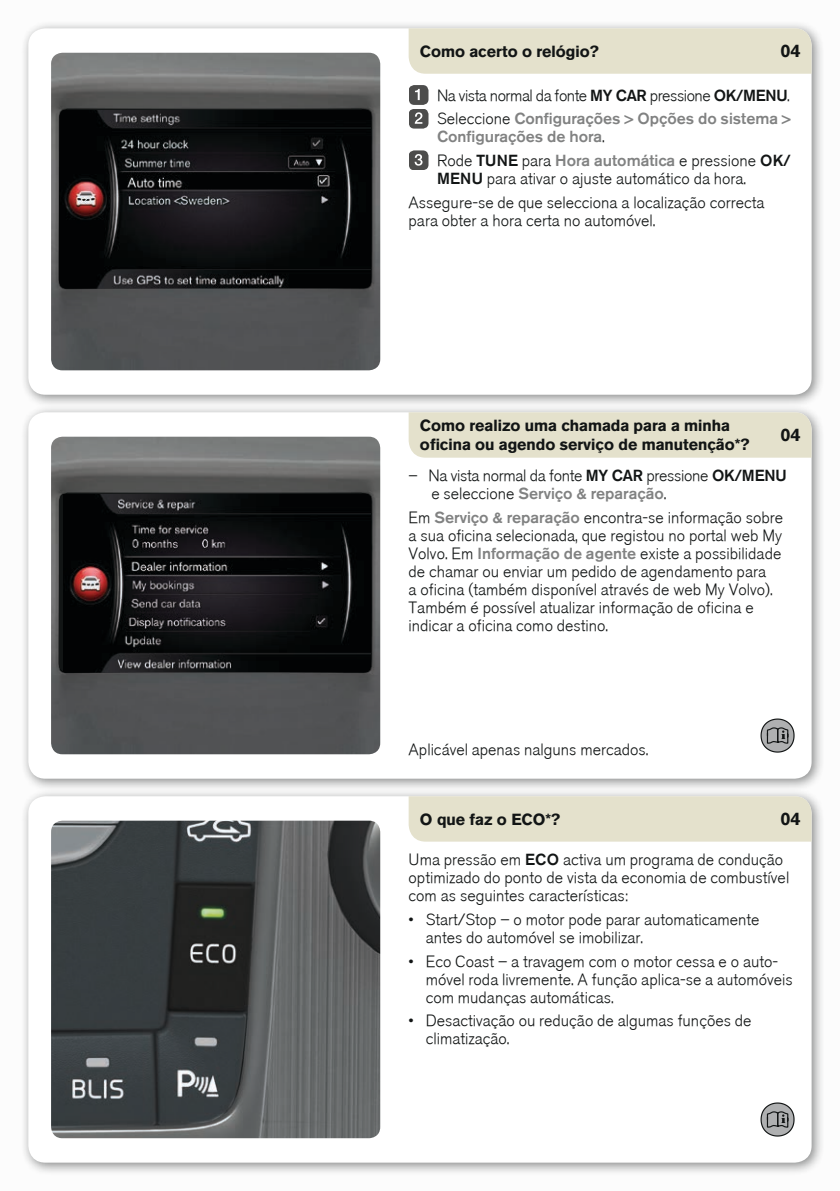
<style>
.page{position:relative;width:840px;height:1191px;background:#fff}
.page>*{position:absolute;margin:0;border:0;box-sizing:border-box;transform-origin:0 0}
.t1{font:700 18px "Volvo Sans";color:#121515}
.t2{font:300 16px/18px "Volvo Sans";color:#121515}
.t3{font:700 16px/19.2px "Volvo Sans";color:#121515}
.t4{font:300 16px/23.6px "Volvo Sans";letter-spacing:-.03em;color:#121515}
.t5{font:300 16px/18px "Volvo Sans";letter-spacing:-.02em;color:#121515}
.t6{font:300 16px/23.6px "Volvo Sans";color:#818282}
.s1{font-style:inherit}
.s2{color:#818282}
.s3{color:#121515}
</style>
<div class="page">
<div style="left:0;top:0;width:839px;height:1191px;background:#f6f6f6"></div>
<div style="left:20px;top:20px;width:804px;height:388px;background:#121515;opacity:.5"></div>
<div style="left:28px;top:28px;width:783px;height:367px;background:#fff;border-radius:17px"></div>
<div style="left:20px;top:404px;width:804px;height:388px;background:#121515;opacity:.5"></div>
<div style="left:28px;top:412px;width:783px;height:366px;background:#fff;border-radius:17px"></div>
<div style="left:20px;top:788px;width:804px;height:388px;background:#121515;opacity:.5"></div>
<div style="left:28px;top:796px;width:783px;height:366px;background:#fff;border-radius:17px"></div>
<div style="left:408px;top:28px;width:403px;height:46px;background:#e4e1cc"></div>
<img style="left:51px;top:53px;width:329px;height:317px">
<hr style="left:67px;top:109px;width:294px;height:1px;background:#121515">
<img style="left:51px;top:437px;width:329px;height:317px">
<hr style="left:67px;top:493px;width:294px;height:1px;background:#121515">
<div style="left:408px;top:412px;width:403px;height:46px;background:#e4e1cc"></div>
<img style="left:51px;top:820px;width:329px;height:318px">
<div style="left:408px;top:796px;width:403px;height:45px;background:#e4e1cc"></div>
<svg style="left:409px;top:85px;width:19px;height:44px"></svg>
<svg style="left:409px;top:150px;width:19px;height:20px"></svg>
<svg style="left:760px;top:718px;width:34px;height:34px"></svg>
<svg style="left:760px;top:1102px;width:34px;height:34px"></svg>
<p class="t3" style="left:420px;top:41px;width:180px">Como acerto o relógio?</p>
<p class="t1" style="left:780px;top:38px;width:22px">04</p>
<p class="t4" style="left:437px;top:84px;width:355px">Na vista normal da fonte <span class="s1">MY CAR</span> pressione <span class="s1">OK/MENU</span>.<br>Seleccione <span class="s2">Configurações &gt; Opções do sistema &gt;</span></p>
<p class="t6" style="left:437px;top:125px;width:355px">Configurações de hora<span class="s3">.<br>Rode</span> <span class="s3">TUNE</span> <span class="s3">para</span> Hora automática <span class="s3">e pressione</span> <span class="s3">OK/</span></p>
<p class="t2" style="left:408px;top:167px;width:357px;line-height:23.6px;text-indent:28px"><span class="s1">MENU</span> para ativar o ajuste automático da hora.<br>Assegure-se de que selecciona a localização correcta</p>
<p class="t2" style="left:408px;top:211px;width:248px">para obter a hora certa no automóvel.</p>
<p class="t3" style="left:420px;top:415px;width:331px">Como realizo uma chamada para a minha oficina ou agendo serviço de manutenção*?</p>
<p class="t5" style="left:431px;top:467px;width:356px;text-indent:-23px">– Na vista normal da fonte <span class="s1">MY CAR</span> pressione <span class="s1">OK/MENU </span>e seleccione <span class="s2">Serviço &amp; reparação</span>.</p>
<p class="t2" style="left:408px;top:508px;width:376px">Em <span class="s2">Serviço &amp; reparação</span> encontra-se informação sobre a sua oficina selecionada, que registou no portal web My Volvo. Em <span class="s2">Informação de agente</span> existe a possibilidade de chamar ou enviar um pedido de agendamento para<br>a oficina (também disponível através de web My Volvo).<br>Também é possível atualizar informação de oficina e indicar a oficina como destino.</p>
<p class="t1" style="left:780px;top:422px;width:22px">04</p>
<p class="t2" style="left:408px;top:740px;width:241px">Aplicável apenas nalguns mercados.</p>
<p class="t3" style="left:420px;top:808px;width:142px">O que faz o ECO*?</p>
<p class="t1" style="left:780px;top:806px;width:22px">04</p>
<p class="t2" style="left:408px;top:851px;width:382px">Uma pressão em <span class="s1">ECO</span> activa um programa de condução optimizado do ponto de vista da economia de combustível com as seguintes características:</p>
<p class="t2" style="left:425px;top:910px;width:335px;text-indent:-17px">• Start/Stop – o motor pode parar automaticamente antes do automóvel se imobilizar.</p>
<p class="t2" style="left:425px;top:952px;width:368px;text-indent:-17px">• Eco Coast – a travagem com o motor cessa e o auto&shy;móvel roda livremente. A função aplica-se a automóveis com mudanças automáticas.</p>
<p class="t2" style="left:425px;top:1012px;width:327px;text-indent:-17px">• Desactivação ou redução de algumas funções de climatização.</p>
</div>
